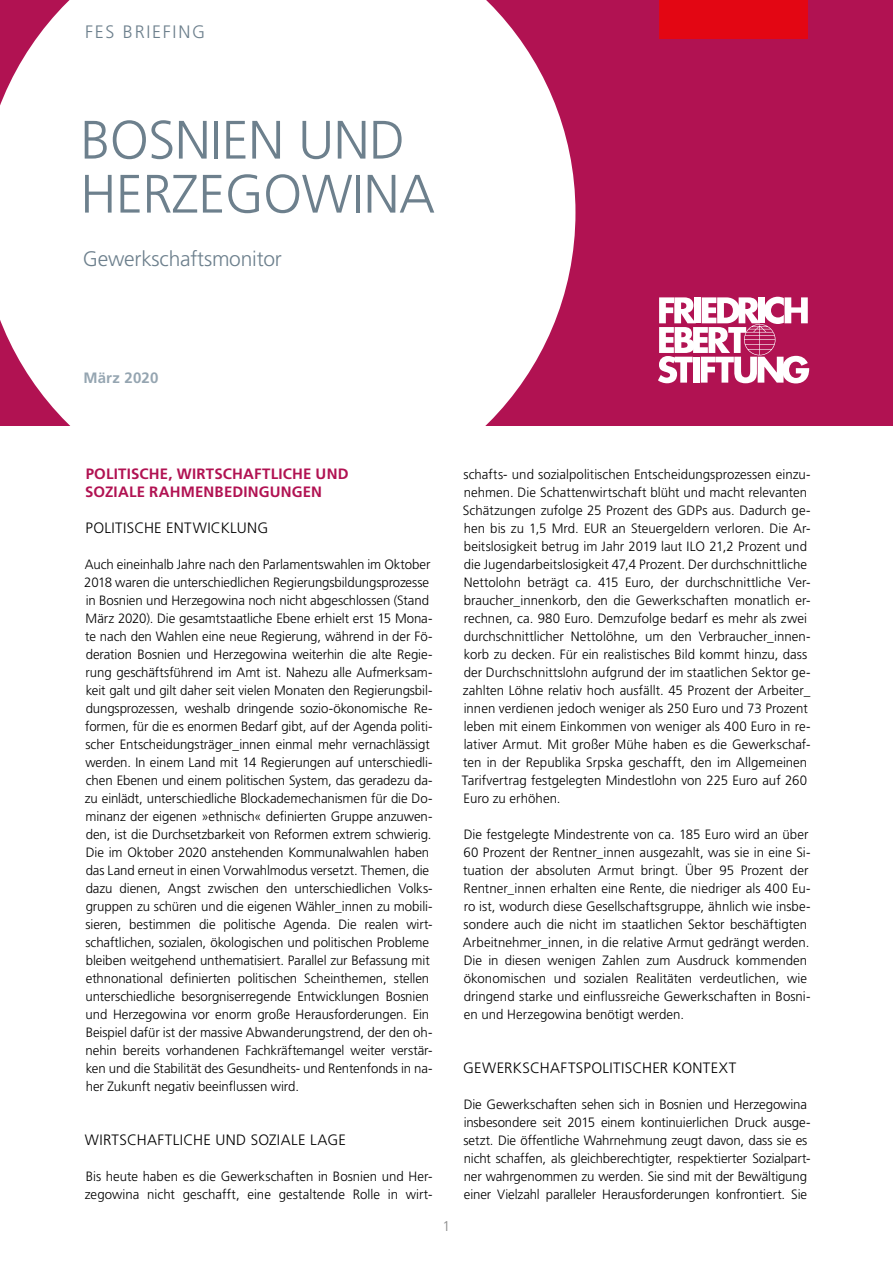
<style>
.page{position:relative;width:893px;height:1263px;background:#fff}
.page>*{position:absolute;margin:0;border:0;box-sizing:border-box;transform-origin:0 0}
.t1{font:300 54px/54px "Frutiger LT Std";letter-spacing:-.01em;color:#6d808d}
.t2{font:300 21px "Frutiger LT Std";letter-spacing:-.01em;color:#6d808d}
.t3{font:300 18px "Frutiger LT Std";letter-spacing:.095em;color:#6d808d}
.t4{font:300 15px "Frutiger LT Std";letter-spacing:.02em;color:#000}
.t5{font:700 15px/18px "Frutiger LT Std";letter-spacing:.01em;color:#b11252}
.t6{font:700 15px "Frutiger LT Std";letter-spacing:.02em;color:#95a5b1}
.t7{font:300 14.1px "Frutiger LT Std";color:#878787}
.t8{font:300 13.5px/18px "Frutiger LT Std";letter-spacing:-.005em;color:#000}
</style>
<div class="page">
<div style="left:0;top:0;width:893px;height:425px;background:#b11252"></div>
<svg style="left:0;top:0;width:575px;height:425px;background:#f9edf2"></svg>
<svg style="left:658px;top:297px;width:151px;height:86px"></svg>
<div style="left:659px;top:0;width:149px;height:38px;background:#e30613"></div>
<h3 class="t3" style="left:85px;top:22px;width:122px">FES BRIEFING</h3>
<h1 class="t1" style="left:80px;top:114px;width:356px">BOSNIEN UND<br>HERZEGOWINA</h1>
<h2 class="t2" style="left:83px;top:247px;width:200px">Gewerkschaftsmonitor</h2>
<p class="t6" style="left:83px;top:368px;width:77px">März 2020</p>
<p class="t5" style="left:85px;top:465px;width:265px">POLITISCHE, WIRTSCHAFTLICHE UND<br>SOZIALE RAHMENBEDINGUNGEN</p>
<p class="t4" style="left:85px;top:519px;width:184px">POLITISCHE ENTWICKLUNG</p>
<p class="t8" style="left:84px;top:556px;width:350px">Auch eineinhalb Jahre nach den Parlamentswahlen im Oktober 2018 waren die unterschiedlichen Regierungsbildungsprozesse in Bosnien und Herzegowina noch nicht abgeschlossen (Stand März 2020). Die gesamtstaatliche Ebene erhielt erst 15 Mona&shy;te nach den Wahlen eine neue Regierung, während in der Fö&shy;deration Bosnien und Herzegowina weiterhin die alte Regie&shy;rung geschäftsführend im Amt ist. Nahezu alle Aufmerksam&shy;keit galt und gilt daher seit vielen Monaten den Regierungsbil&shy;dungsprozessen, weshalb dringende sozio-ökonomische Re&shy;formen, für die es enormen Bedarf gibt, auf der Agenda politi&shy;scher Entscheidungsträger_innen einmal mehr vernachlässigt werden. In einem Land mit 14 Regierungen auf unterschiedli&shy;chen Ebenen und einem politischen System, das geradezu da&shy;zu einlädt, unterschiedliche Blockademechanismen für die Do&shy;minanz der eigenen »ethnisch« definierten Gruppe anzuwen&shy;den, ist die Durchsetzbarkeit von Reformen extrem schwierig.<br>Die im Oktober 2020 anstehenden Kommunalwahlen haben das Land erneut in einen Vorwahlmodus versetzt. Themen, die dazu dienen, Angst zwischen den unterschiedlichen Volks&shy;gruppen zu schüren und die eigenen Wähler_innen zu mobili&shy;sieren, bestimmen die politische Agenda. Die realen wirt&shy;schaftlichen, sozialen, ökologischen und politischen Probleme bleiben weitgehend unthematisiert. Parallel zur Befassung mit ethnonational definierten politischen Scheinthemen, stellen unterschiedliche besorgniserregende Entwicklungen Bosnien und Herzegowina vor enorm große Herausforderungen. Ein Beispiel dafür ist der massive Abwanderungstrend, der den oh&shy;nehin bereits vorhandenen Fachkräftemangel weiter verstär&shy;ken und die Stabilität des Gesundheits- und Rentenfonds in na&shy;her Zukunft negativ beeinflussen wird.</p>
<p class="t4" style="left:85px;top:1131px;width:263px">WIRTSCHAFTLICHE UND SOZIALE LAGE</p>
<p class="t8" style="left:85px;top:1168px;width:349px">Bis heute haben es die Gewerkschaften in Bosnien und Her&shy;zegowina nicht geschafft, eine gestaltende Rolle in wirt-</p>
<p class="t7" style="left:443px;top:1218px;width:9px">1</p>
<p class="t8" style="left:462px;top:466px;width:350px">schafts- und sozialpolitischen Entscheidungsprozessen einzu&shy;nehmen. Die Schattenwirtschaft blüht und macht relevanten Schätzungen zufolge 25 Prozent des GDPs aus. Dadurch ge&shy;hen bis zu 1,5 Mrd. EUR an Steuergeldern verloren. Die Ar&shy;beitslosigkeit betrug im Jahr 2019 laut ILO 21,2 Prozent und die Jugendarbeitslosigkeit 47,4 Prozent. Der durchschnittliche Nettolohn beträgt ca. 415 Euro, der durchschnittliche Ver&shy;braucher_innenkorb, den die Gewerkschaften monatlich er&shy;rechnen, ca. 980 Euro. Demzufolge bedarf es mehr als zwei durchschnittlicher Nettolöhne, um den Verbraucher_innen&shy;korb zu decken. Für ein realistisches Bild kommt hinzu, dass der Durchschnittslohn aufgrund der im staatlichen Sektor ge&shy;zahlten Löhne relativ hoch ausfällt. 45 Prozent der Arbeiter_ innen verdienen jedoch weniger als 250 Euro und 73 Prozent leben mit einem Einkommen von weniger als 400 Euro in re&shy;lativer Armut. Mit großer Mühe haben es die Gewerkschaf&shy;ten in der Republika Srpska geschafft, den im Allgemeinen Tarifvertrag festgelegten Mindestlohn von 225 Euro auf 260<br>Euro zu erhöhen.</p>
<p class="t8" style="left:463px;top:826px;width:349px">Die festgelegte Mindestrente von ca. 185 Euro wird an über 60 Prozent der Rentner_innen ausgezahlt, was sie in eine Si&shy;tuation der absoluten Armut bringt. Über 95 Prozent der Rentner_innen erhalten eine Rente, die niedriger als 400 Eu&shy;ro ist, wodurch diese Gesellschaftsgruppe, ähnlich wie insbe&shy;sondere auch die nicht im staatlichen Sektor beschäftigten Arbeitnehmer_innen, in die relative Armut gedrängt werden.<br>Die in diesen wenigen Zahlen zum Ausdruck kommenden ökonomischen und sozialen Realitäten verdeutlichen, wie dringend starke und einflussreiche Gewerkschaften in Bosni&shy;en und Herzegowina benötigt werden.</p>
<p class="t4" style="left:463px;top:1059px;width:275px">GEWERKSCHAFTSPOLITISCHER KONTEXT</p>
<p class="t8" style="left:463px;top:1096px;width:349px">Die Gewerkschaften sehen sich in Bosnien und Herzegowina insbesondere seit 2015 einem kontinuierlichen Druck ausge&shy;setzt. Die öffentliche Wahrnehmung zeugt davon, dass sie es nicht schaffen, als gleichberechtigter, respektierter Sozialpart&shy;ner wahrgenommen zu werden. Sie sind mit der Bewältigung einer Vielzahl paralleler Herausforderungen konfrontiert. Sie</p>
</div>
